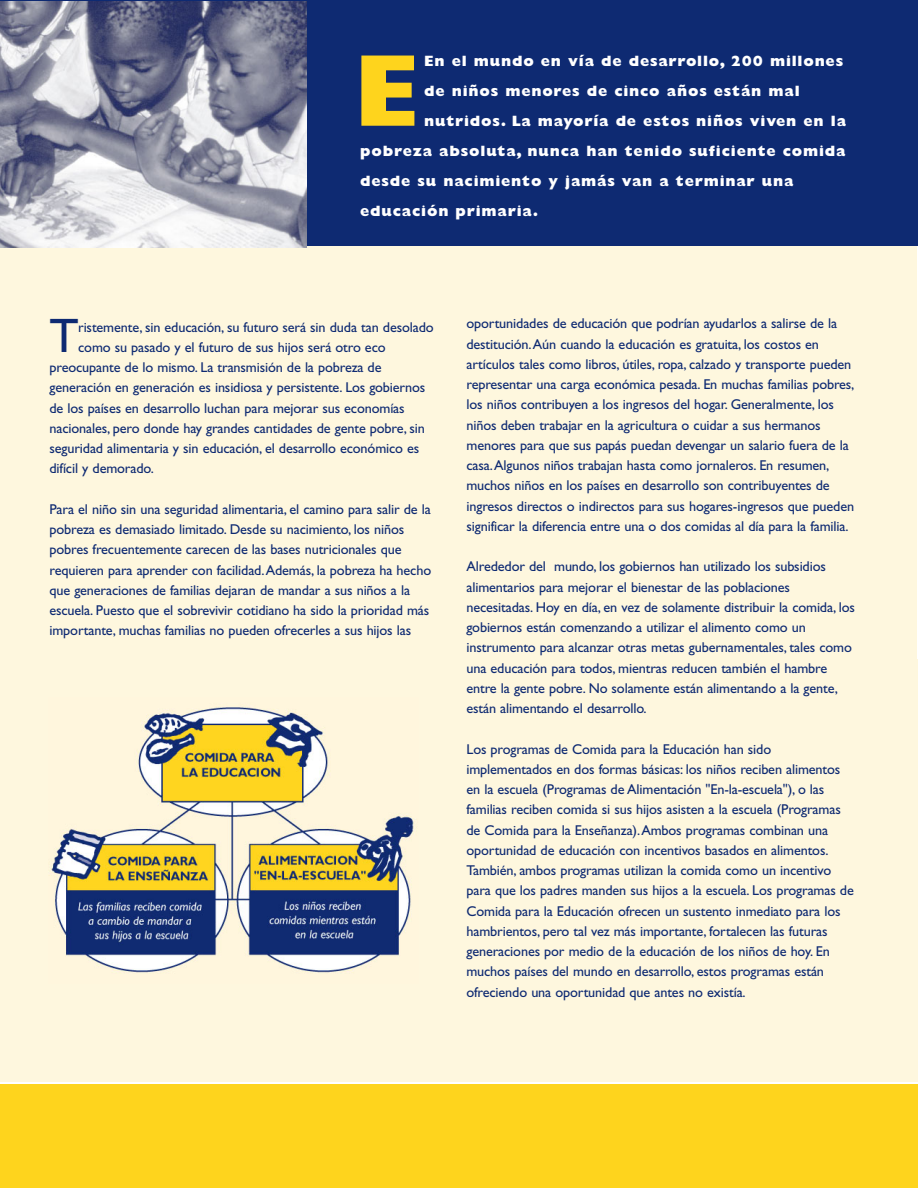
<style>
.page{position:relative;width:918px;height:1188px;background:#fff}
.page>*{position:absolute;margin:0;border:0;box-sizing:border-box;transform-origin:0 0}
.t1{font:800 102.9px "Gill Sans";color:#fed41d}
.t2{font:48.6px "Gill Sans";color:#0e2a72}
.t3{font:800 15px "Gill Sans";letter-spacing:.055em;color:#fff}
.t4{font:14.25px/20.2px "Gill Sans";letter-spacing:-.01em;color:#0e2a72}
</style>
<div class="page">
<div style="left:0;top:659px;width:918px;height:423px;background:#fef7de"></div>
<div style="left:0;top:246px;width:916px;height:422px;background:#fef7de"></div>
<div style="left:1px;top:0;width:917px;height:246px;background:#0e2a72"></div>
<div style="left:0;top:1084px;width:918px;height:104px;background:#fed41d"></div>
<img style="left:0;top:2px;width:307px;height:245px">
<img style="left:49px;top:706px;width:365px;height:267px">
<h1 class="t1" style="left:354px;top:56px;width:67px">E</h1>
<p class="t3" style="left:424px;top:55px;width:421px">En el mundo en vía de desarrollo, 200 millones</p>
<p class="t3" style="left:424px;top:85px;width:377px">de niños menores de cinco años están mal</p>
<p class="t3" style="left:424px;top:115px;width:423px">nutridos. La mayoría de estos niños viven en la</p>
<p class="t3" style="left:360px;top:145px;width:487px">pobreza absoluta, nunca han tenido suficiente comida</p>
<p class="t3" style="left:360px;top:175px;width:435px">desde su nacimiento y jamás van a terminar una</p>
<p class="t3" style="left:360px;top:205px;width:179px">educación primaria.</p>
<h2 class="t2" style="left:50px;top:319px;width:31px">T</h2>
<p class="t4" style="left:78px;top:318px;width:357px">ristemente, sin educación, su futuro será sin duda tan desolado</p>
<p class="t4" style="left:78px;top:339px;width:309px">como su pasado y el futuro de sus hijos será otro eco</p>
<p class="t4" style="left:50px;top:359px;width:334px">preocupante de lo mismo. La transmisión de la pobreza de</p>
<p class="t4" style="left:50px;top:379px;width:377px">generación en generación es insidiosa y persistente. Los gobiernos</p>
<p class="t4" style="left:50px;top:399px;width:357px">de los países en desarrollo luchan para mejorar sus economías</p>
<p class="t4" style="left:50px;top:420px;width:377px">nacionales, pero donde hay grandes cantidades de gente pobre, sin</p>
<p class="t4" style="left:50px;top:440px;width:371px">seguridad alimentaria y sin educación, el desarrollo económico es</p>
<p class="t4" style="left:50px;top:460px;width:106px">difícil y demorado.</p>
<p class="t4" style="left:50px;top:501px;width:383px">Para el niño sin una seguridad alimentaria, el camino para salir de la pobreza es demasiado limitado. Desde su nacimiento, los niños pobres frecuentemente carecen de las bases nutricionales que requieren para aprender con facilidad.Además, la pobreza ha hecho que generaciones de familias dejaran de mandar a sus niños a la escuela. Puesto que el sobrevivir cotidiano ha sido la prioridad más importante, muchas familias no pueden ofrecerles a sus hijos las</p>
<p class="t4" style="left:467px;top:315px;width:389px">oportunidades de educación que podrían ayudarlos a salirse de la destitución.Aún cuando la educación es gratuita, los costos en artículos tales como libros, útiles, ropa, calzado y transporte pueden representar una carga económica pesada. En muchas familias pobres, los niños contribuyen a los ingresos del hogar. Generalmente, los niños deben trabajar en la agricultura o cuidar a sus hermanos menores para que sus papás puedan devengar un salario fuera de la casa.Algunos niños trabajan hasta como jornaleros. En resumen, muchos niños en los países en desarrollo son contribuyentes de ingresos directos o indirectos para sus hogares-ingresos que pueden significar la diferencia entre una o dos comidas al día para la familia.</p>
<p class="t4" style="left:467px;top:558px;width:390px">Alrededor del mundo, los gobiernos han utilizado los subsidios alimentarios para mejorar el bienestar de las poblaciones necesitadas. Hoy en día, en vez de solamente distribuir la comida, los gobiernos están comenzando a utilizar el alimento como un instrumento para alcanzar otras metas gubernamentales, tales como una educación para todos, mientras reducen también el hambre entre la gente pobre. No solamente están alimentando a la gente, están alimentando el desarrollo.</p>
<p class="t4" style="left:467px;top:740px;width:389px">Los programas de Comida para la Educación han sido implementados en dos formas básicas: los niños reciben alimentos en la escuela (Programas de Alimentación "En-la-escuela"), o las familias reciben comida si sus hijos asisten a la escuela (Programas de Comida para la Enseñanza).Ambos programas combinan una oportunidad de educación con incentivos basados en alimentos.<br>También, ambos programas utilizan la comida como un incentivo para que los padres manden sus hijos a la escuela. Los programas de Comida para la Educación ofrecen un sustento inmediato para los hambrientos, pero tal vez más importante, fortalecen las futuras generaciones por medio de la educación de los niños de hoy. En muchos países del mundo en desarrollo, estos programas están ofreciendo una oportunidad que antes no existía.</p>
</div>
